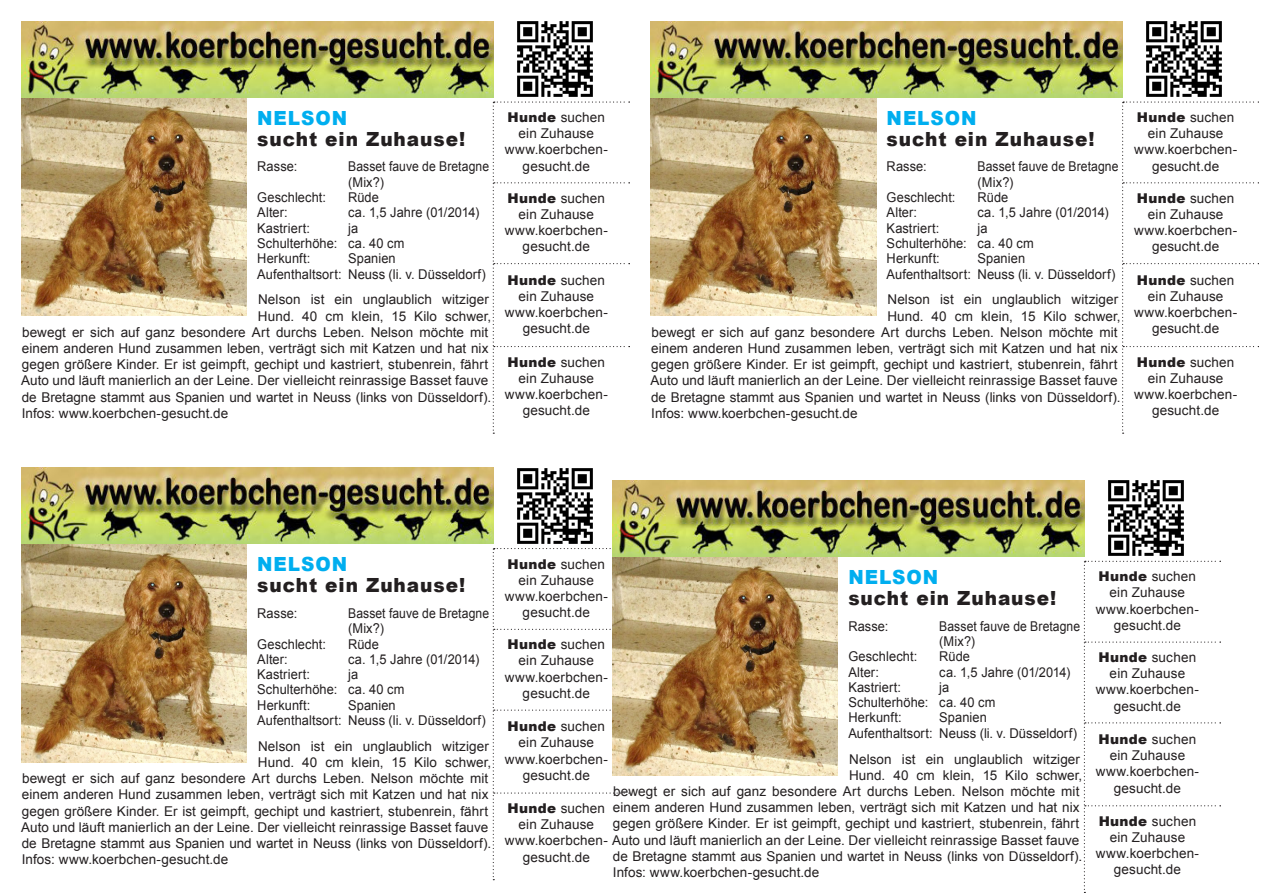
<style>
.page{position:relative;width:1263px;height:893px;background:#fff}
.page>*{position:absolute;margin:0;border:0;box-sizing:border-box;transform-origin:0 0}
.t1{font:900 19.5px "Arial";letter-spacing:.05em;color:#231f20;scale:.95 1}
.t2{font:900 19.5px "Arial";letter-spacing:.05em;color:#00aeef;scale:.95 1}
.t3{font:13.5px/16.2px "Arial";letter-spacing:.005em;color:#231f20;text-align:center}
.t4{font:13.5px/15.3px "Arial";letter-spacing:.005em;color:#231f20;scale:.95 1}
.t5{font:13.5px/15.3px "Arial";letter-spacing:.005em;color:#231f20;scale:.9 1}
.s1{font-weight:900}
</style>
<div class="page">
<img style="left:21px;top:97px;width:226px;height:219px">
<img style="left:517px;top:21px;width:76px;height:76px">
<img style="left:21px;top:21px;width:472px;height:76px">
<svg style="left:493px;top:101px;width:137px;height:333px"></svg>
<img style="left:651px;top:97px;width:225px;height:219px">
<img style="left:1146px;top:21px;width:76px;height:76px">
<img style="left:651px;top:21px;width:472px;height:76px">
<svg style="left:1122px;top:101px;width:137px;height:333px"></svg>
<img style="left:21px;top:544px;width:226px;height:218px">
<img style="left:517px;top:468px;width:76px;height:76px">
<img style="left:21px;top:468px;width:472px;height:76px">
<svg style="left:493px;top:548px;width:137px;height:332px"></svg>
<img style="left:612px;top:556px;width:226px;height:219px">
<img style="left:1098px;top:480px;width:97px;height:81px">
<img style="left:612px;top:480px;width:472px;height:76px">
<svg style="left:1084px;top:561px;width:137px;height:332px"></svg>
<h1 class="t2" style="left:257px;top:103px;width:96px">NELSON</h1>
<h1 class="t1" style="left:257px;top:124px;width:220px">sucht ein Zuhause!</h1>
<p class="t4" style="left:257px;top:159px;width:44px">Rasse:</p>
<p class="t5" style="left:348px;top:159px;width:158px">Basset fauve de Bretagne (Mix?)</p>
<p class="t4" style="left:257px;top:190px;width:74px">Geschlecht:</p>
<p class="t4" style="left:348px;top:190px;width:34px">Rüde</p>
<p class="t4" style="left:257px;top:205px;width:34px">Alter:</p>
<p class="t4" style="left:348px;top:205px;width:140px">ca. 1,5 Jahre (01/2014)</p>
<p class="t4" style="left:257px;top:220px;width:57px">Kastriert:</p>
<p class="t4" style="left:257px;top:220px;width:156px;text-indent:91px">ja<br>Schulterhöhe: ca. 40 cm<br>Herkunft:</p>
<p class="t4" style="left:257px;top:251px;width:242px;text-align:center">Spanien<br>Aufenthaltsort: Neuss (li. v. Düsseldorf)</p>
<p class="t3" style="left:258px;top:291px;width:232px">Nelson ist ein unglaublich witziger</p>
<p class="t3" style="left:258px;top:308px;width:235px">Hund. 40 cm klein, 15 Kilo schwer,</p>
<p class="t3" style="left:22px;top:324px;width:468px">bewegt er sich auf ganz besondere Art durchs Leben. Nelson möchte mit</p>
<p class="t3" style="left:22px;top:340px;width:468px">einem anderen Hund zusammen leben, verträgt sich mit Katzen und hat nix</p>
<p class="t3" style="left:22px;top:356px;width:468px">gegen größere Kinder. Er ist geimpft, gechipt und kastriert, stubenrein, fährt</p>
<p class="t3" style="left:21px;top:372px;width:469px">Auto und läuft manierlich an der Leine. Der vielleicht reinrassige Basset fauve</p>
<p class="t3" style="left:22px;top:389px;width:471px">de Bretagne stammt aus Spanien und wartet in Neuss (links von Düsseldorf).</p>
<p class="t3" style="left:22px;top:405px;width:208px">Infos: www.koerbchen-gesucht.de</p>
<p class="t3" style="left:505px;top:109px;width:105px"><span class="s1">Hunde</span> suchen ein Zuhause www.koerbchen&shy;gesucht.de</p>
<p class="t3" style="left:505px;top:190px;width:105px"><span class="s1">Hunde</span> suchen ein Zuhause www.koerbchen&shy;gesucht.de</p>
<p class="t3" style="left:505px;top:272px;width:105px"><span class="s1">Hunde</span> suchen ein Zuhause www.koerbchen&shy;gesucht.de</p>
<p class="t3" style="left:505px;top:354px;width:105px"><span class="s1">Hunde</span> suchen ein Zuhause www.koerbchen&shy;gesucht.de</p>
<h1 class="t2" style="left:887px;top:103px;width:96px">NELSON</h1>
<h1 class="t1" style="left:887px;top:124px;width:220px">sucht ein Zuhause!</h1>
<p class="t4" style="left:887px;top:159px;width:44px">Rasse:</p>
<p class="t5" style="left:977px;top:159px;width:158px">Basset fauve de Bretagne (Mix?)</p>
<p class="t4" style="left:887px;top:190px;width:74px">Geschlecht:</p>
<p class="t4" style="left:977px;top:190px;width:34px">Rüde</p>
<p class="t4" style="left:887px;top:205px;width:34px">Alter:</p>
<p class="t4" style="left:977px;top:205px;width:140px">ca. 1,5 Jahre (01/2014)</p>
<p class="t4" style="left:887px;top:220px;width:57px">Kastriert:</p>
<p class="t4" style="left:887px;top:220px;width:156px;text-indent:91px">ja<br>Schulterhöhe: ca. 40 cm<br>Herkunft:</p>
<p class="t4" style="left:887px;top:251px;width:242px;text-align:center">Spanien<br>Aufenthaltsort: Neuss (li. v. Düsseldorf)</p>
<p class="t3" style="left:887px;top:291px;width:232px">Nelson ist ein unglaublich witziger</p>
<p class="t3" style="left:887px;top:308px;width:235px">Hund. 40 cm klein, 15 Kilo schwer,</p>
<p class="t3" style="left:651px;top:324px;width:468px">bewegt er sich auf ganz besondere Art durchs Leben. Nelson möchte mit</p>
<p class="t3" style="left:651px;top:340px;width:468px">einem anderen Hund zusammen leben, verträgt sich mit Katzen und hat nix</p>
<p class="t3" style="left:651px;top:356px;width:468px">gegen größere Kinder. Er ist geimpft, gechipt und kastriert, stubenrein, fährt</p>
<p class="t3" style="left:650px;top:372px;width:469px">Auto und läuft manierlich an der Leine. Der vielleicht reinrassige Basset fauve</p>
<p class="t3" style="left:651px;top:389px;width:471px">de Bretagne stammt aus Spanien und wartet in Neuss (links von Düsseldorf).</p>
<p class="t3" style="left:651px;top:405px;width:208px">Infos: www.koerbchen-gesucht.de</p>
<p class="t3" style="left:1134px;top:109px;width:105px"><span class="s1">Hunde</span> suchen ein Zuhause www.koerbchen&shy;gesucht.de</p>
<p class="t3" style="left:1134px;top:190px;width:105px"><span class="s1">Hunde</span> suchen ein Zuhause www.koerbchen&shy;gesucht.de</p>
<p class="t3" style="left:1134px;top:272px;width:105px"><span class="s1">Hunde</span> suchen ein Zuhause www.koerbchen&shy;gesucht.de</p>
<p class="t3" style="left:1134px;top:354px;width:105px"><span class="s1">Hunde</span> suchen ein Zuhause www.koerbchen&shy;gesucht.de</p>
<h1 class="t2" style="left:257px;top:550px;width:96px">NELSON</h1>
<h1 class="t1" style="left:257px;top:571px;width:220px">sucht ein Zuhause!</h1>
<p class="t4" style="left:257px;top:605px;width:44px">Rasse:</p>
<p class="t5" style="left:348px;top:605px;width:158px">Basset fauve de Bretagne (Mix?)</p>
<p class="t4" style="left:257px;top:636px;width:74px">Geschlecht:</p>
<p class="t4" style="left:348px;top:636px;width:34px">Rüde</p>
<p class="t4" style="left:257px;top:651px;width:34px">Alter:</p>
<p class="t4" style="left:348px;top:651px;width:140px">ca. 1,5 Jahre (01/2014)</p>
<p class="t4" style="left:257px;top:667px;width:57px">Kastriert:</p>
<p class="t4" style="left:257px;top:667px;width:156px;text-indent:91px">ja<br>Schulterhöhe: ca. 40 cm<br>Herkunft:</p>
<p class="t4" style="left:257px;top:697px;width:242px;text-align:center">Spanien<br>Aufenthaltsort: Neuss (li. v. Düsseldorf)</p>
<p class="t3" style="left:258px;top:738px;width:232px">Nelson ist ein unglaublich witziger</p>
<p class="t3" style="left:258px;top:754px;width:235px">Hund. 40 cm klein, 15 Kilo schwer,</p>
<p class="t3" style="left:22px;top:770px;width:468px">bewegt er sich auf ganz besondere Art durchs Leben. Nelson möchte mit</p>
<p class="t3" style="left:22px;top:786px;width:468px">einem anderen Hund zusammen leben, verträgt sich mit Katzen und hat nix</p>
<p class="t3" style="left:22px;top:803px;width:468px">gegen größere Kinder. Er ist geimpft, gechipt und kastriert, stubenrein, fährt</p>
<p class="t3" style="left:21px;top:819px;width:469px">Auto und läuft manierlich an der Leine. Der vielleicht reinrassige Basset fauve</p>
<p class="t3" style="left:22px;top:835px;width:471px">de Bretagne stammt aus Spanien und wartet in Neuss (links von Düsseldorf).</p>
<p class="t3" style="left:22px;top:851px;width:208px">Infos: www.koerbchen-gesucht.de</p>
<p class="t3" style="left:505px;top:556px;width:105px"><span class="s1">Hunde</span> suchen ein Zuhause www.koerbchen&shy;gesucht.de</p>
<p class="t3" style="left:505px;top:636px;width:105px"><span class="s1">Hunde</span> suchen ein Zuhause www.koerbchen&shy;gesucht.de</p>
<p class="t3" style="left:505px;top:718px;width:105px"><span class="s1">Hunde</span> suchen ein Zuhause www.koerbchen&shy;gesucht.de</p>
<p class="t3" style="left:508px;top:800px;width:99px"><span class="s1">Hunde</span> suchen</p>
<p class="t3" style="left:519px;top:816px;width:77px">ein Zuhause</p>
<p class="t3" style="left:505px;top:832px;width:576px">www.koerbchen- Auto und läuft manierlich an der Leine. Der vielleicht reinrassige Basset fauve</p>
<p class="t3" style="left:523px;top:849px;width:69px">gesucht.de</p>
<h1 class="t2" style="left:848px;top:563px;width:96px">NELSON</h1>
<h1 class="t1" style="left:848px;top:584px;width:220px">sucht ein Zuhause!</h1>
<p class="t4" style="left:848px;top:618px;width:44px">Rasse:</p>
<p class="t5" style="left:939px;top:618px;width:158px">Basset fauve de Bretagne (Mix?)</p>
<p class="t4" style="left:848px;top:649px;width:74px">Geschlecht:</p>
<p class="t4" style="left:939px;top:649px;width:34px">Rüde</p>
<p class="t4" style="left:848px;top:664px;width:34px">Alter:</p>
<p class="t4" style="left:939px;top:664px;width:140px">ca. 1,5 Jahre (01/2014)</p>
<p class="t4" style="left:848px;top:679px;width:57px">Kastriert:</p>
<p class="t4" style="left:848px;top:679px;width:156px;text-indent:91px">ja<br>Schulterhöhe: ca. 40 cm<br>Herkunft:</p>
<p class="t4" style="left:848px;top:710px;width:242px;text-align:center">Spanien<br>Aufenthaltsort: Neuss (li. v. Düsseldorf)</p>
<p class="t3" style="left:613px;top:751px;width:471px;text-align:right">Nelson ist ein unglaublich witziger<br>Hund. 40 cm klein, 15 Kilo schwer,<br>bewegt er sich auf ganz besondere Art durchs Leben. Nelson möchte mit einem anderen Hund zusammen leben, verträgt sich mit Katzen und hat nix gegen größere Kinder. Er ist geimpft, gechipt und kastriert, stubenrein, fährt</p>
<p class="t3" style="left:613px;top:848px;width:471px;text-align:left">de Bretagne stammt aus Spanien und wartet in Neuss (links von Düsseldorf).<br>Infos: www.koerbchen-gesucht.de</p>
<p class="t3" style="left:1096px;top:568px;width:105px"><span class="s1">Hunde</span> suchen ein Zuhause www.koerbchen&shy;gesucht.de</p>
<p class="t3" style="left:1096px;top:649px;width:105px"><span class="s1">Hunde</span> suchen ein Zuhause www.koerbchen&shy;gesucht.de</p>
<p class="t3" style="left:1096px;top:731px;width:105px"><span class="s1">Hunde</span> suchen ein Zuhause www.koerbchen&shy;gesucht.de</p>
<p class="t3" style="left:1096px;top:813px;width:105px"><span class="s1">Hunde</span> suchen ein Zuhause www.koerbchen&shy;gesucht.de</p>
</div>
